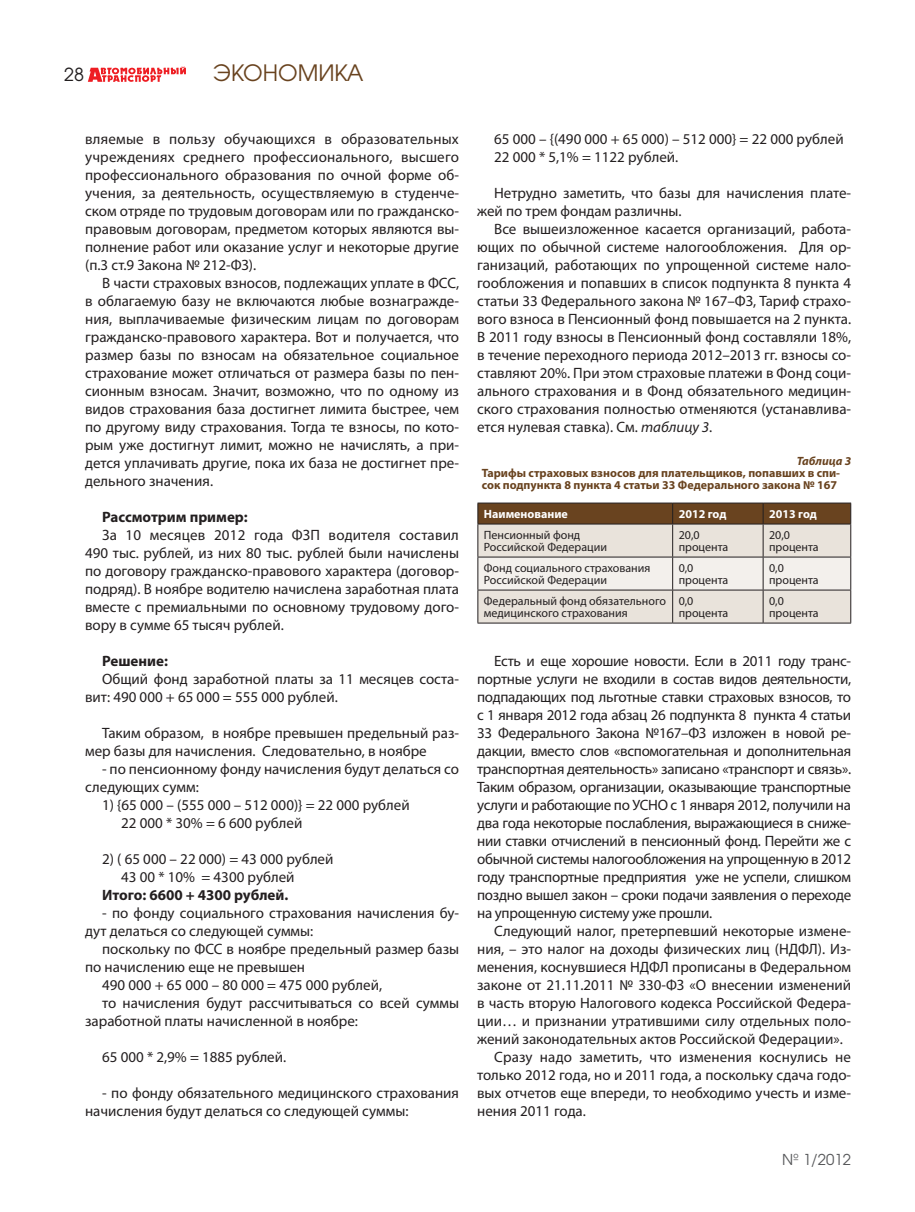
<style>
.page{position:relative;width:915px;height:1212px;background:#fff}
.page>*{position:absolute;margin:0;border:0;box-sizing:border-box;transform-origin:0 0}
.Колонтитулы{font:22.5px "AG Avalanche C";color:#69431f}
.t1{font:18px "AG Avalanche C";color:#231f20}
.t2{font:15px/18px "Myriad Pro";color:#231f20}
.t3{font:700 15px "Myriad Pro";color:#231f20}
.t4{font:15px "AG Avalanche C";color:#57585a}
.Таблица_текст{font:12px/12px "Myriad Pro";color:#231f20}
.Podpis{font:700 12px/12px "Myriad Pro";color:#69431f}
.Таблица_текст-2{font:700 12px "Myriad Pro";color:#fff}
.Podpis-2{font:italic 700 12px "Myriad Pro";color:#69431f}
.s1{font-style:italic}
</style>
<div class="page">
<svg style="left:88px;top:66px;width:98px;height:16px"></svg>
<svg style="left:477px;top:503px;width:374px;height:120px;background:#d1c7bb"></svg>
<hr style="left:477px;top:524px;width:195px;height:1px;background:#231f20">
<hr style="left:477px;top:524px;width:1px;height:33px;background:#231f20">
<hr style="left:672px;top:524px;width:90px;height:1px;background:#231f20">
<hr style="left:672px;top:524px;width:1px;height:33px;background:#231f20">
<hr style="left:762px;top:524px;width:88px;height:1px;background:#231f20">
<hr style="left:762px;top:524px;width:1px;height:33px;background:#231f20">
<hr style="left:850px;top:524px;width:1px;height:33px;background:#231f20">
<hr style="left:477px;top:557px;width:195px;height:1px;background:#231f20">
<hr style="left:477px;top:557px;width:1px;height:33px;background:#231f20">
<hr style="left:672px;top:557px;width:90px;height:1px;background:#231f20">
<hr style="left:672px;top:557px;width:1px;height:33px;background:#231f20">
<hr style="left:762px;top:557px;width:88px;height:1px;background:#231f20">
<hr style="left:762px;top:557px;width:1px;height:33px;background:#231f20">
<hr style="left:850px;top:557px;width:1px;height:33px;background:#231f20">
<hr style="left:477px;top:590px;width:195px;height:1px;background:#231f20">
<hr style="left:477px;top:590px;width:1px;height:33px;background:#231f20">
<hr style="left:672px;top:590px;width:90px;height:1px;background:#231f20">
<hr style="left:672px;top:590px;width:1px;height:33px;background:#231f20">
<hr style="left:762px;top:590px;width:88px;height:1px;background:#231f20">
<hr style="left:762px;top:590px;width:1px;height:33px;background:#231f20">
<hr style="left:850px;top:590px;width:1px;height:33px;background:#231f20">
<hr style="left:477px;top:623px;width:195px;height:1px;background:#231f20">
<hr style="left:672px;top:623px;width:90px;height:1px;background:#231f20">
<hr style="left:762px;top:623px;width:88px;height:1px;background:#231f20">
<p class="t1" style="left:64px;top:63px;width:21px">28</p>
<p class="Колонтитулы" style="left:213px;top:59px;width:152px">ЭКОНОМИКА</p>
<p class="t2" style="left:85px;top:130px;width:375px;text-align:justify">вляемые в пользу обучающихся в образовательных учреждениях среднего профессионального, высшего профессионального образования по очной форме об&shy;учения, за деятельность, осуществляемую в студенче&shy;ском отряде по трудовым договорам или по гражданско&shy;правовым договорам, предметом которых являются вы&shy;полнение работ или оказание услуг и некоторые другие (п.3 ст.9 Закона № 212-ФЗ).</p>
<p class="t2" style="left:85px;top:274px;width:375px;text-align:justify;text-indent:17px">В части страховых взносов, подлежащих уплате в ФСС, в облагаемую базу не включаются любые вознагражде&shy;ния, выплачиваемые физическим лицам по договорам гражданско-правового характера. Вот и получается, что размер базы по взносам на обязательное социальное страхование может отличаться от размера базы по пен&shy;сионным взносам. Значит, возможно, что по одному из видов страхования база достигнет лимита быстрее, чем по другому виду страхования. Тогда те взносы, по кото&shy;рым уже достигнут лимит, можно не начислять, а при&shy;дется уплачивать другие, пока их база не достигнет пре&shy;дельного значения.</p>
<p class="t3" style="left:102px;top:507px;width:147px">Рассмотрим пример:</p>
<p class="t2" style="left:85px;top:526px;width:375px;text-align:justify;text-indent:17px">За 10 месяцев 2012 года ФЗП водителя составил 490 тыс. рублей, из них 80 тыс. рублей были начислены по договору гражданско-правового характера (договор&shy;подряд). В ноябре водителю начислена заработная плата вместе с премиальными по основному трудовому дого&shy;вору в сумме 65 тысяч рублей.</p>
<p class="t3" style="left:102px;top:651px;width:67px">Решение:</p>
<p class="t2" style="left:85px;top:670px;width:375px;text-indent:17px">Общий фонд заработной платы за 11 месяцев соста&shy;вит: 490 000 + 65 000 = 555 000 рублей.</p>
<p class="t2" style="left:85px;top:724px;width:375px;text-indent:17px">Таким образом, в ноябре превышен предельный раз&shy;мер базы для начисления. Следовательно, в ноябре</p>
<p class="t2" style="left:85px;top:760px;width:375px;text-indent:17px">- по пенсионному фонду начисления будут делаться со следующих сумм:</p>
<p class="t2" style="left:102px;top:796px;width:309px">1) {65 000 – (555 000 – 512 000)} = 22 000 рублей</p>
<p class="t2" style="left:121px;top:814px;width:182px">22 000 * 30% = 6 600 рублей</p>
<p class="t2" style="left:102px;top:850px;width:233px">2) ( 65 000 – 22 000) = 43 000 рублей</p>
<p class="t2" style="left:121px;top:868px;width:175px">43 00 * 10% = 4300 рублей</p>
<p class="t3" style="left:102px;top:885px;width:188px">Итого: 6600 + 4300 рублей.</p>
<p class="t2" style="left:85px;top:904px;width:375px;text-indent:17px">- по фонду социального страхования начисления бу&shy;дут делаться со следующей суммы:</p>
<p class="t2" style="left:85px;top:940px;width:375px;text-indent:17px">поскольку по ФСС в ноябре предельный размер базы по начислению еще не превышен</p>
<p class="t2" style="left:102px;top:976px;width:281px">490 000 + 65 000 – 80 000 = 475 000 рублей,</p>
<p class="t2" style="left:85px;top:994px;width:375px;text-indent:17px">то начисления будут рассчитываться со всей суммы заработной платы начисленной в ноябре:</p>
<p class="t2" style="left:102px;top:1048px;width:185px">65 000 * 2,9% = 1885 рублей.</p>
<p class="t2" style="left:85px;top:1084px;width:375px;text-indent:17px">- по фонду обязательного медицинского страхования начисления будут делаться со следующей суммы:</p>
<p class="t2" style="left:494px;top:130px;width:351px">65 000 – {(490 000 + 65 000) – 512 000} = 22 000 рублей</p>
<p class="t2" style="left:494px;top:148px;width:185px">22 000 * 5,1% = 1122 рублей.</p>
<p class="t2" style="left:477px;top:184px;width:375px;text-indent:17px">Нетрудно заметить, что базы для начисления плате&shy;жей по трем фондам различны.</p>
<p class="t2" style="left:477px;top:220px;width:375px;text-align:justify;text-indent:17px">Все вышеизложенное касается организаций, работа&shy;ющих по обычной системе налогообложения. Для ор&shy;ганизаций, работающих по упрощенной системе нало&shy;гообложения и попавших в список подпункта 8 пункта 4 статьи 33 Федерального закона № 167–ФЗ, Тариф страхо&shy;вого взноса в Пенсионный фонд повышается на 2 пункта.<br>В 2011 году взносы в Пенсионный фонд составляли 18%, в течение переходного периода 2012–2013 гг. взносы со&shy;ставляют 20%. При этом страховые платежи в Фонд соци&shy;ального страхования и в Фонд обязательного медицин&shy;ского страхования полностью отменяются (устанавлива&shy;ется нулевая ставка). См. <span class="s1">таблицу 3</span>.</p>
<p class="Podpis-2" style="left:796px;top:453px;width:56px">Таблица 3</p>
<p class="Podpis" style="left:481px;top:467px;width:360px">Тарифы страховых взносов для плательщиков, попавших в спи&shy;сок подпункта 8 пункта 4 статьи 33 Федерального закона № 167</p>
<p class="Таблица_текст-2" style="left:483px;top:506px;width:85px">Наименование</p>
<p class="Таблица_текст-2" style="left:678px;top:506px;width:49px">2012 год</p>
<p class="Таблица_текст-2" style="left:768px;top:506px;width:49px">2013 год</p>
<p class="Таблица_текст" style="left:483px;top:529px;width:125px">Пенсионный фонд<br>Российской Федерации</p>
<p class="Таблица_текст" style="left:678px;top:529px;width:22px">20,0</p>
<p class="Таблица_текст" style="left:768px;top:529px;width:22px">20,0</p>
<p class="Таблица_текст" style="left:768px;top:541px;width:51px">процента</p>
<p class="Таблица_текст" style="left:678px;top:541px;width:51px">процента</p>
<p class="Таблица_текст" style="left:483px;top:562px;width:168px">Фонд социального страхования<br>Российской Федерации</p>
<p class="Таблица_текст" style="left:678px;top:562px;width:16px">0,0</p>
<p class="Таблица_текст" style="left:678px;top:574px;width:51px">процента</p>
<p class="Таблица_текст" style="left:483px;top:595px;width:184px">Федеральный фонд обязательного медицинского страхования</p>
<p class="Таблица_текст" style="left:678px;top:595px;width:16px">0,0</p>
<p class="Таблица_текст" style="left:678px;top:607px;width:51px">процента</p>
<p class="Таблица_текст" style="left:768px;top:562px;width:16px">0,0</p>
<p class="Таблица_текст" style="left:768px;top:574px;width:51px">процента</p>
<p class="Таблица_текст" style="left:768px;top:595px;width:16px">0,0</p>
<p class="Таблица_текст" style="left:768px;top:607px;width:51px">процента</p>
<p class="t2" style="left:477px;top:652px;width:375px;text-align:justify;text-indent:17px">Есть и еще хорошие новости. Если в 2011 году транс&shy;портные услуги не входили в состав видов деятельности, подпадающих под льготные ставки страховых взносов, то с 1 января 2012 года абзац 26 подпункта 8 пункта 4 статьи 33 Федерального Закона №167–ФЗ изложен в новой ре&shy;дакции, вместо слов «вспомогательная и дополнительная транспортная деятельность» записано «транспорт и связь».<br>Таким образом, организации, оказывающие транспортные услуги и работающие по УСНО с 1 января 2012, получили на два года некоторые послабления, выражающиеся в сниже&shy;нии ставки отчислений в пенсионный фонд. Перейти же с обычной системы налогообложения на упрощенную в 2012 году транспортные предприятия уже не успели, слишком поздно вышел закон – сроки подачи заявления о переходе на упрощенную систему уже прошли.</p>
<p class="t2" style="left:477px;top:922px;width:375px;text-align:justify;text-indent:17px">Следующий налог, претерпевший некоторые измене&shy;ния, – это налог на доходы физических лиц (НДФЛ). Из&shy;менения, коснувшиеся НДФЛ прописаны в Федеральном законе от 21.11.2011 № 330-ФЗ «О внесении изменений в часть вторую Налогового кодекса Российской Федера&shy;ции… и признании утратившими силу отдельных поло&shy;жений законодательных актов Российской Федерации».</p>
<p class="t2" style="left:477px;top:1048px;width:375px;text-align:justify;text-indent:17px">Сразу надо заметить, что изменения коснулись не только 2012 года, но и 2011 года, а поскольку сдача годо&shy;вых отчетов еще впереди, то необходимо учесть и изме&shy;нения 2011 года.</p>
<p class="t4" style="left:781px;top:1150px;width:70px">№ 1/2012</p>
</div>
